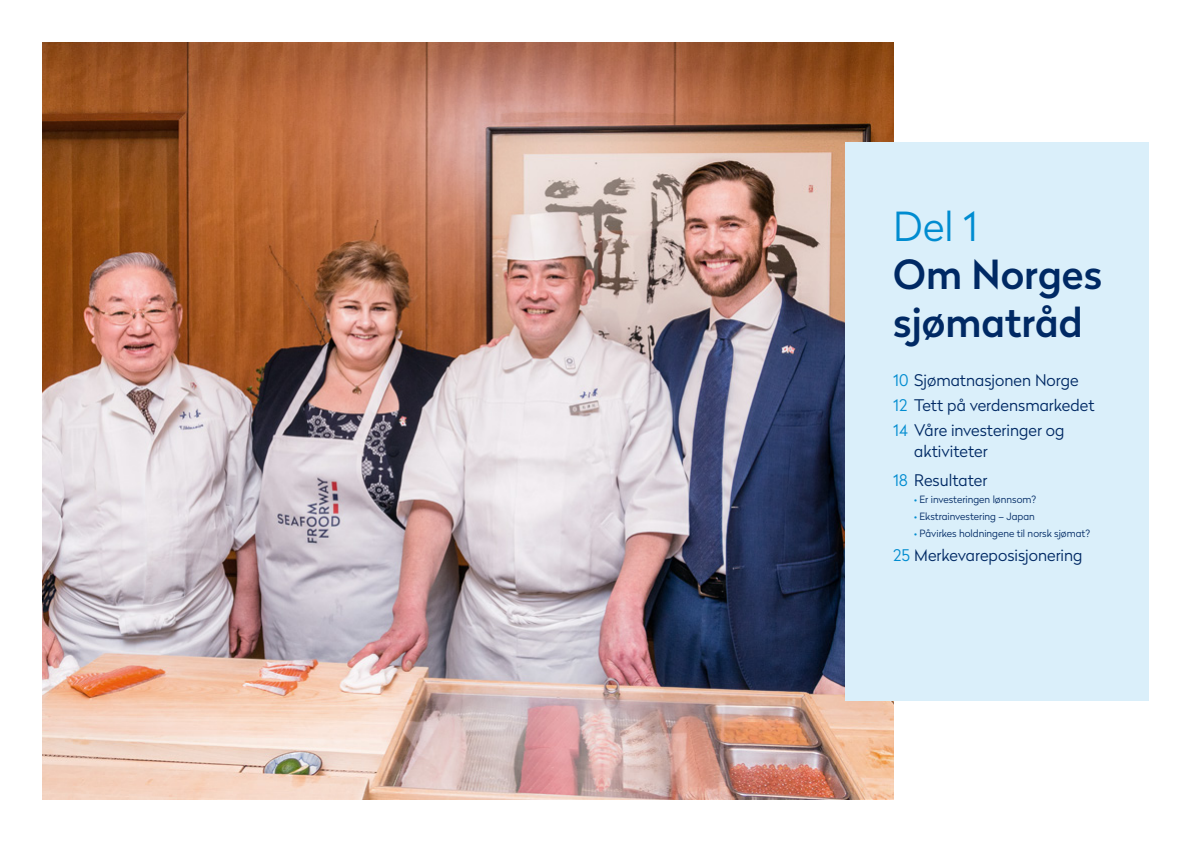
<style>
.page{position:relative;width:1191px;height:842px;background:#fff}
.page>*{position:absolute;margin:0;border:0;box-sizing:border-box;transform-origin:0 0}
.Heading_stor__light{font:500 40px "Radikal";color:#002964}
.Heading_stor__light-2{font:300 40px "Radikal";color:#008cd0}
.Stor_mellomtittel{font:300 16px/21px "Radikal";color:#002964}
.Faktatekst{font:300 10px "Radikal";color:#002964}
.s1{color:#008cd0}
</style>
<div class="page">
<img style="left:43px;top:43px;width:850px;height:756px">
<div style="left:845px;top:142px;width:303px;height:558px;background:#daeffa"></div>
<p class="Heading_stor__light-2" style="left:893px;top:198px;width:86px">Del 1</p>
<p class="Heading_stor__light" style="left:893px;top:246px;width:210px">Om Norges</p>
<p class="Heading_stor__light" style="left:893px;top:294px;width:191px">sjømatråd</p>
<p class="Stor_mellomtittel" style="left:893px;top:369px;width:187px"><span class="s1">10</span> Sjømatnasjonen Norge</p>
<p class="Stor_mellomtittel" style="left:893px;top:394px;width:203px"><span class="s1">12</span> Tett på verdensmarkedet</p>
<p class="Stor_mellomtittel" style="left:914px;top:419px;width:152px;text-indent:-21px"><span class="s1">14</span> Våre investeringer og aktiviteter</p>
<p class="Stor_mellomtittel" style="left:893px;top:469px;width:96px"><span class="s1">18</span> Resultater</p>
<p class="Faktatekst" style="left:914px;top:492px;width:123px"><span class="s1">•</span> Er investeringen lønnsom?</p>
<p class="Faktatekst" style="left:914px;top:509px;width:122px"><span class="s1">•</span> Ekstrainvestering – Japan</p>
<p class="Faktatekst" style="left:914px;top:526px;width:177px"><span class="s1">•</span> Påvirkes holdningene til norsk sjømat?</p>
<p class="Stor_mellomtittel" style="left:893px;top:544px;width:191px"><span class="s1">25</span> Merkevareposisjonering</p>
</div>
